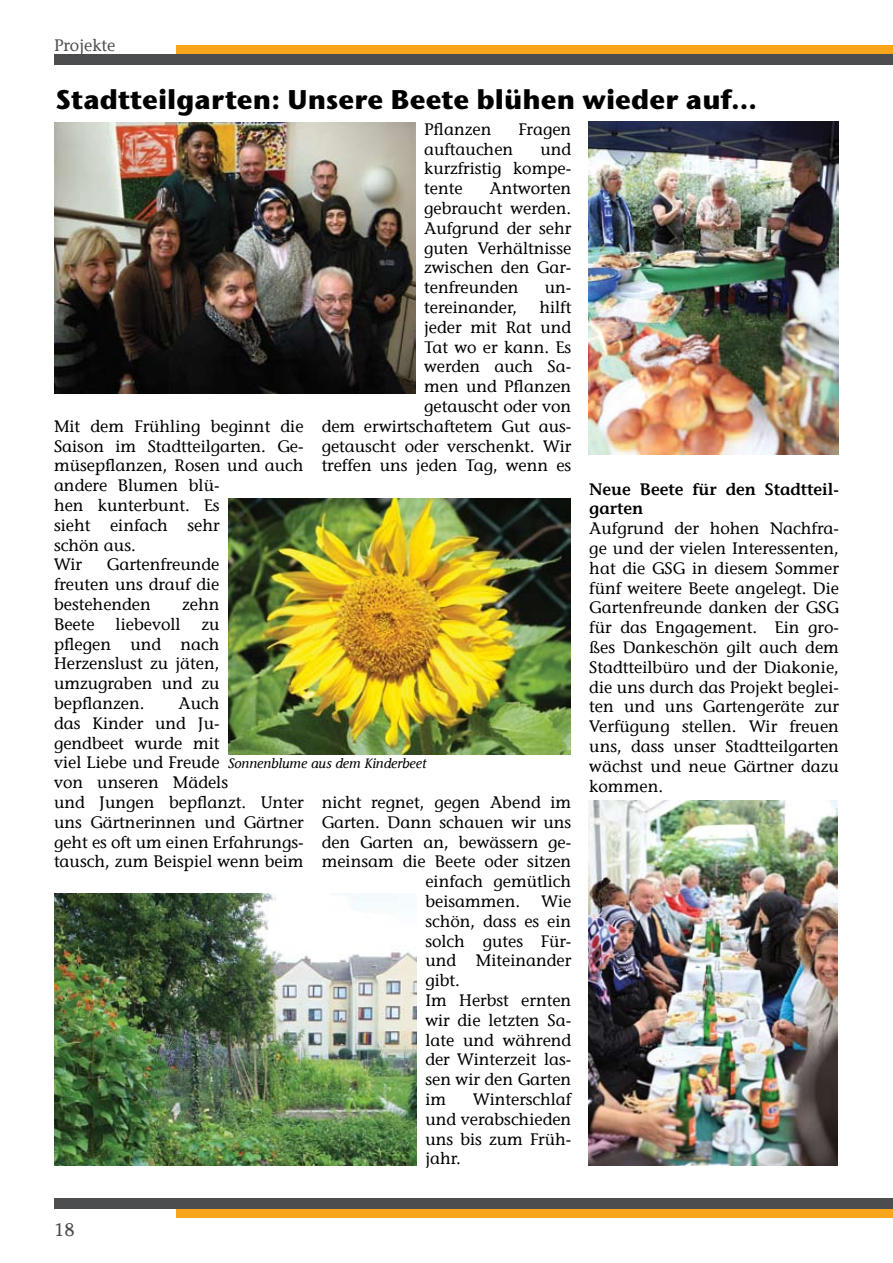
<style>
.page{position:relative;width:893px;height:1263px;background:#fff}
.page>*{position:absolute;margin:0;border:0;box-sizing:border-box;transform-origin:0 0}
.t1{font:700 27px "Stone Sans ITC Std";color:#000}
.t2{font:18px "Stone Informal";color:#4c4d4f}
.t3{font:16.5px/19.8px "Stone Informal";color:#000;text-align:justify}
.t4{font:600 16.5px/19.8px "Stone Informal";color:#000}
.t5{font:16.5px "Stone Informal";color:#4c4d4f}
.t6{font:italic 13.5px "Stone Informal";color:#000}
</style>
<div class="page">
<div style="left:54px;top:54px;width:839px;height:10px;background:#4c4d4f"></div>
<div style="left:176px;top:45px;width:717px;height:9px;background:#f9a51b"></div>
<div style="left:54px;top:1198px;width:839px;height:11px;background:#4c4d4f"></div>
<div style="left:176px;top:1209px;width:717px;height:9px;background:#f9a51b"></div>
<img style="left:54px;top:893px;width:363px;height:272px">
<img style="left:589px;top:801px;width:249px;height:364px">
<img style="left:588px;top:121px;width:251px;height:333px">
<img style="left:54px;top:123px;width:362px;height:270px">
<img style="left:228px;top:498px;width:342px;height:257px">
<p class="t5" style="left:54px;top:35px;width:63px">Projekte</p>
<h1 class="t1" style="left:56px;top:81px;width:703px">Stadtteilgarten: Unsere Beete blühen wieder auf…</h1>
<p class="t3" style="left:424px;top:119px;width:69px">Pflanzen</p>
<p class="t3" style="left:518px;top:119px;width:54px">Fragen</p>
<p class="t3" style="left:424px;top:139px;width:91px">auftauchen</p>
<p class="t3" style="left:424px;top:139px;width:149px;text-indent:116px">und kurzfristig kompe&shy;tente</p>
<p class="t3" style="left:424px;top:179px;width:149px;text-indent:65px">Antworten gebraucht werden.<br>Aufgrund der sehr guten Verhältnisse zwischen den Gar&shy;tenfreunden</p>
<p class="t3" style="left:545px;top:278px;width:28px">un-</p>
<p class="t3" style="left:54px;top:416px;width:251px;text-align:left">Mit dem Frühling beginnt die<br>Saison im Stadtteilgarten. Ge&shy;müsepflanzen, Rosen und auch andere Blumen blü-<br>hen kunterbunt. Es<br>sieht einfach sehr<br>schön aus.<br>Wir</p>
<p class="t3" style="left:54px;top:555px;width:167px;text-indent:53px">Gartenfreunde freuten uns drauf die bestehenden</p>
<p class="t3" style="left:182px;top:594px;width:39px">zehn</p>
<p class="t3" style="left:322px;top:297px;width:251px;text-align:right">hilft<br>jeder mit Rat und<br>Tat wo er kann. Es<br>werden auch Sa-<br>men und Pflanzen<br>getauscht oder von<br>dem erwirtschaftetem Gut aus&shy;getauscht oder verschenkt. Wir treffen uns jeden Tag, wenn es</p>
<p class="t3" style="left:424px;top:297px;width:95px">tereinander,</p>
<p class="t3" style="left:54px;top:614px;width:42px">Beete</p>
<p class="t3" style="left:116px;top:614px;width:67px">liebevoll</p>
<p class="t3" style="left:54px;top:614px;width:167px;text-indent:148px">zu pflegen und nach Herzenslust zu jäten, umzugraben und zu bepflanzen.</p>
<p class="t3" style="left:54px;top:693px;width:251px;text-align:left;text-indent:125px">Auch<br>das Kinder und Ju-<br>gendbeet wurde mit<br>viel Liebe und Freude<br>von unseren Mädels<br>und Jungen bepflanzt. Unter uns Gärtnerinnen und Gärtner geht es oft um einen Erfahrungs&shy;tausch, zum Beispiel wenn beim</p>
<p class="t6" style="left:228px;top:755px;width:200px">Sonnenblume aus dem Kinderbeet</p>
<p class="t3" style="left:322px;top:792px;width:251px">nicht regnet, gegen Abend im</p>
<p class="t3" style="left:322px;top:812px;width:251px">Garten. Dann schauen wir uns</p>
<p class="t3" style="left:322px;top:832px;width:251px">den Garten an, bewässern ge-</p>
<p class="t3" style="left:322px;top:852px;width:251px">meinsam die Beete oder sitzen</p>
<p class="t3" style="left:425px;top:872px;width:147px">einfach gemütlich</p>
<p class="t3" style="left:425px;top:891px;width:96px">beisammen.</p>
<p class="t3" style="left:425px;top:891px;width:147px;text-align:left;text-indent:116px">Wie schön, dass es ein solch gutes Für&shy;und Miteinander gibt.<br>Im Herbst ernten wir die letzten Sa&shy;late und während der Winterzeit las&shy;sen wir den Garten im</p>
<p class="t3" style="left:425px;top:1089px;width:147px;text-indent:48px">Winterschlaf und verabschieden uns bis zum Früh&shy;jahr.</p>
<p class="t4" style="left:589px;top:479px;width:251px">Neue Beete für den Stadtteil&shy;garten</p>
<p class="t3" style="left:589px;top:519px;width:251px">Aufgrund der hohen Nachfra&shy;ge und der vielen Interessenten, hat die GSG in diesem Sommer fünf weitere Beete angelegt. Die Gartenfreunde danken der GSG für das Engagement. Ein gro&shy;ßes Dankeschön gilt auch dem Stadtteilbüro und der Diakonie, die uns durch das Projekt beglei&shy;ten und uns Gartengeräte zur Verfügung stellen. Wir freuen uns, dass unser Stadtteilgarten wächst und neue Gärtner dazu kommen.</p>
<p class="t2" style="left:54px;top:1219px;width:22px">18</p>
</div>
